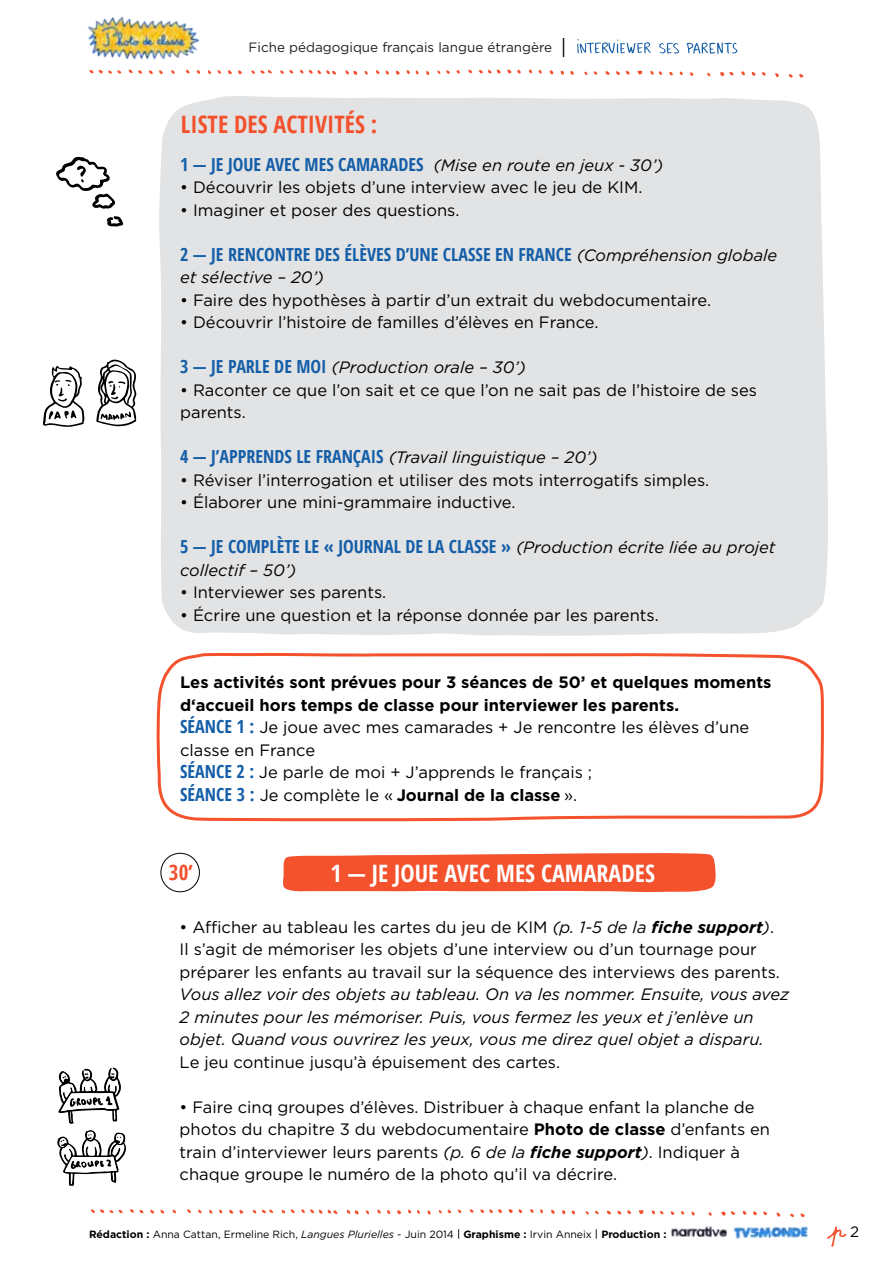
<style>
.page{position:relative;width:893px;height:1263px;background:#fff}
.page>*{position:absolute;margin:0;border:0;box-sizing:border-box;transform-origin:0 0}
.t1{font:700 condensed 24px "Open Sans";color:#fff}
.t2{font:700 condensed 24px "Open Sans";color:#f3512d}
.t3{font:700 condensed 21px "Open Sans";color:#f2512d}
.t4{font:700 condensed 18px "Open Sans";color:#145ea8}
.t5{font:16.5px/22.5px "Gotham";color:#000}
.t6{font:italic 16.5px/22.5px "Gotham";color:#000}
.t7{font:700 16.5px/22.5px "Gotham";color:#000}
.t8{font:15px "Gotham";color:#000}
.t9{font:13.5px "Gotham";color:#231f20}
.t10{font:10.5px "Gotham";color:#000}
.s1{font-family:"Gotham";font-weight:400;font-style:italic;font-stretch:normal;font-size:16.5px;color:#000}
.s2{font-family:"Open Sans";font-weight:700;font-style:normal;font-stretch:condensed;font-size:18px;color:#145ea8}
.s3{font-family:"Open Sans";font-stretch:condensed;font-size:18px;color:#145ea8}
.s4{font-weight:400}
.s5{font-style:italic}
.s6{font-weight:700;font-style:italic}
.s7{font-weight:700}
</style>
<div class="page">
<div style="left:159px;top:96px;width:669px;height:540px;background:#e2e3e4"></div>
<img style="left:671px;top:1226px;width:57px;height:12px">
<img style="left:733px;top:1226px;width:75px;height:13px">
<svg style="left:827px;top:1226px;width:19px;height:21px"></svg>
<svg style="left:91px;top:1209px;width:22px;height:4px"></svg>
<svg style="left:130px;top:1209px;width:14px;height:4px"></svg>
<svg style="left:150px;top:1210px;width:4px;height:4px"></svg>
<svg style="left:160px;top:1210px;width:4px;height:4px"></svg>
<svg style="left:172px;top:1209px;width:4px;height:4px"></svg>
<svg style="left:187px;top:1209px;width:4px;height:4px"></svg>
<svg style="left:198px;top:1209px;width:4px;height:4px"></svg>
<svg style="left:219px;top:1209px;width:54px;height:5px"></svg>
<svg style="left:281px;top:1209px;width:14px;height:5px"></svg>
<svg style="left:301px;top:1209px;width:37px;height:5px"></svg>
<svg style="left:346px;top:1210px;width:13px;height:4px"></svg>
<svg style="left:377px;top:1210px;width:4px;height:4px"></svg>
<svg style="left:387px;top:1210px;width:4px;height:4px"></svg>
<svg style="left:397px;top:1210px;width:4px;height:4px"></svg>
<svg style="left:408px;top:1209px;width:12px;height:5px"></svg>
<svg style="left:427px;top:1210px;width:4px;height:4px"></svg>
<svg style="left:439px;top:1209px;width:12px;height:4px"></svg>
<svg style="left:480px;top:1209px;width:22px;height:4px"></svg>
<svg style="left:508px;top:1209px;width:14px;height:4px"></svg>
<svg style="left:530px;top:1209px;width:4px;height:4px"></svg>
<svg style="left:551px;top:1210px;width:4px;height:4px"></svg>
<svg style="left:562px;top:1210px;width:13px;height:4px"></svg>
<svg style="left:607px;top:1210px;width:4px;height:4px"></svg>
<svg style="left:617px;top:1210px;width:14px;height:5px"></svg>
<svg style="left:639px;top:1210px;width:5px;height:4px"></svg>
<svg style="left:652px;top:1210px;width:11px;height:5px"></svg>
<svg style="left:681px;top:1211px;width:4px;height:4px"></svg>
<svg style="left:691px;top:1211px;width:4px;height:5px"></svg>
<svg style="left:708px;top:1212px;width:4px;height:4px"></svg>
<svg style="left:721px;top:1211px;width:14px;height:5px"></svg>
<svg style="left:742px;top:1211px;width:4px;height:4px"></svg>
<svg style="left:753px;top:1211px;width:14px;height:5px"></svg>
<svg style="left:776px;top:1212px;width:4px;height:5px"></svg>
<svg style="left:790px;top:1213px;width:4px;height:4px"></svg>
<svg style="left:800px;top:1213px;width:5px;height:4px"></svg>
<svg style="left:156px;top:652px;width:668px;height:170px"></svg>
<svg style="left:283px;top:853px;width:433px;height:40px;background:#f45f3f"></svg>
<div style="left:161px;top:853px;width:39px;height:39px;border:1px solid #000;border-radius:50%"></div>
<svg style="left:91px;top:73px;width:30px;height:1px"></svg>
<svg style="left:207px;top:70px;width:4px;height:4px"></svg>
<svg style="left:228px;top:69px;width:44px;height:6px"></svg>
<svg style="left:280px;top:70px;width:13px;height:4px"></svg>
<svg style="left:300px;top:70px;width:36px;height:5px"></svg>
<svg style="left:345px;top:70px;width:13px;height:5px"></svg>
<svg style="left:364px;top:71px;width:4px;height:4px"></svg>
<svg style="left:376px;top:70px;width:13px;height:5px"></svg>
<svg style="left:395px;top:71px;width:5px;height:4px"></svg>
<svg style="left:406px;top:70px;width:13px;height:4px"></svg>
<svg style="left:426px;top:71px;width:4px;height:4px"></svg>
<svg style="left:437px;top:70px;width:13px;height:4px"></svg>
<svg style="left:456px;top:70px;width:4px;height:4px"></svg>
<svg style="left:479px;top:70px;width:22px;height:4px"></svg>
<svg style="left:507px;top:70px;width:4px;height:4px"></svg>
<svg style="left:517px;top:70px;width:4px;height:4px"></svg>
<svg style="left:538px;top:70px;width:4px;height:4px"></svg>
<svg style="left:549px;top:70px;width:4px;height:5px"></svg>
<svg style="left:560px;top:71px;width:14px;height:4px"></svg>
<svg style="left:593px;top:71px;width:4px;height:4px"></svg>
<svg style="left:605px;top:71px;width:25px;height:4px"></svg>
<svg style="left:637px;top:70px;width:5px;height:5px"></svg>
<svg style="left:650px;top:71px;width:12px;height:4px"></svg>
<svg style="left:669px;top:72px;width:4px;height:4px"></svg>
<svg style="left:679px;top:71px;width:4px;height:4px"></svg>
<svg style="left:690px;top:72px;width:3px;height:4px"></svg>
<svg style="left:720px;top:72px;width:14px;height:5px"></svg>
<svg style="left:741px;top:71px;width:4px;height:4px"></svg>
<svg style="left:751px;top:72px;width:15px;height:4px"></svg>
<svg style="left:775px;top:73px;width:4px;height:4px"></svg>
<svg style="left:789px;top:74px;width:4px;height:4px"></svg>
<svg style="left:799px;top:74px;width:4px;height:4px"></svg>
<img style="left:87px;top:16px;width:113px;height:57px">
<svg style="left:563px;top:38px;width:1px;height:19px"></svg>
<svg style="left:686px;top:42px;width:52px;height:12px"></svg>
<svg style="left:659px;top:42px;width:20px;height:12px"></svg>
<svg style="left:577px;top:39px;width:74px;height:15px"></svg>
<svg style="left:57px;top:1067px;width:69px;height:119px"></svg>
<svg style="left:107px;top:216px;width:17px;height:11px"></svg>
<svg style="left:56px;top:157px;width:59px;height:52px"></svg>
<svg style="left:96px;top:359px;width:40px;height:67px"></svg>
<svg style="left:43px;top:366px;width:42px;height:61px"></svg>
<p class="t9" style="left:249px;top:39px;width:305px">Fiche pédagogique français langue étrangère</p>
<h1 class="t2" style="left:181px;top:107px;width:198px">LISTE DES ACTIVITÉS :</h1>
<p class="t4" style="left:180px;top:151px;width:485px">1 — JE JOUE AVEC MES CAMARADES <span class="s1">(Mise en route en jeux - 30’)</span></p>
<p class="t5" style="left:180px;top:176px;width:464px">• Découvrir les objets d’une interview avec le jeu de KIM.</p>
<p class="t5" style="left:180px;top:198px;width:281px">• Imaginer et poser des questions.</p>
<p class="t4" style="left:180px;top:241px;width:599px">2 — JE RENCONTRE DES ÉLÈVES D’UNE CLASSE EN FRANCE <span class="s1">(Compréhension globale</span></p>
<p class="t6" style="left:180px;top:266px;width:145px">et sélective – 20’)</p>
<p class="t5" style="left:180px;top:288px;width:532px">• Faire des hypothèses à partir d’un extrait du webdocumentaire.</p>
<p class="t5" style="left:180px;top:311px;width:420px">• Découvrir l’histoire de familles d’élèves en France.</p>
<p class="t6" style="left:180px;top:356px;width:347px"><span class="s2">3 — JE PARLE DE MOI</span> (Production orale – 30’)</p>
<p class="t5" style="left:180px;top:378px;width:578px">• Raconter ce que l’on sait et ce que l’on ne sait pas de l’histoire de ses parents.</p>
<p class="t6" style="left:180px;top:446px;width:419px"><span class="s2">4 — J’APPRENDS LE FRANÇAIS</span> (Travail linguistique – 20’)</p>
<p class="t5" style="left:180px;top:468px;width:531px">• Réviser l’interrogation et utiliser des mots interrogatifs simples.</p>
<p class="t5" style="left:180px;top:491px;width:337px">• Élaborer une mini-grammaire inductive.</p>
<p class="t4" style="left:180px;top:534px;width:597px">5 — JE COMPLÈTE LE « JOURNAL DE LA CLASSE » <span class="s1">(Production écrite liée au projet</span></p>
<p class="t6" style="left:180px;top:558px;width:118px">collectif – 50’)</p>
<p class="t5" style="left:180px;top:581px;width:208px">• Interviewer ses parents.</p>
<p class="t5" style="left:180px;top:603px;width:480px">• Écrire une question et la réponse donnée par les parents.</p>
<p class="t7" style="left:180px;top:671px;width:593px">Les activités sont prévues pour 3 séances de 50’ et quelques moments d‘accueil hors temps de classe pour interviewer les parents.<br><span class="s3">SÉANCE 1 :</span> <span class="s4">Je joue avec mes camarades + Je rencontre les élèves d’une classe en France<br></span><span class="s3">SÉANCE 2 :</span> <span class="s4">Je parle de moi + J’apprends le français ;<br></span><span class="s3">SÉANCE 3 :</span> <span class="s4">Je complète le «</span> Journal de la classe <span class="s4">».</span></p>
<h1 class="t1" style="left:330px;top:857px;width:326px">1 — JE JOUE AVEC MES CAMARADES</h1>
<p class="t5" style="left:180px;top:915px;width:602px">• Afficher au tableau les cartes du jeu de KIM <span class="s5">(p. 1-5 de la</span> <span class="s6">fiche support</span><span class="s5">)</span>.<br>Il s’agit de mémoriser les objets d’une interview ou d’un tournage pour préparer les enfants au travail sur la séquence des interviews des parents.</p>
<p class="t6" style="left:180px;top:983px;width:611px">Vous allez voir des objets au tableau. On va les nommer. Ensuite, vous avez<br>2 minutes pour les mémoriser. Puis, vous fermez les yeux et j’enlève un objet. Quand vous ouvrirez les yeux, vous me direz quel objet a disparu.</p>
<p class="t5" style="left:180px;top:1050px;width:382px">Le jeu continue jusqu’à épuisement des cartes.</p>
<p class="t5" style="left:180px;top:1095px;width:592px">• Faire cinq groupes d’élèves. Distribuer à chaque enfant la planche de photos du chapitre 3 du webdocumentaire <span class="s7">Photo de classe</span> d’enfants en train d’interviewer leurs parents <span class="s5">(p. 6 de la</span> <span class="s6">fiche support</span><span class="s5">)</span>. Indiquer à chaque groupe le numéro de la photo qu’il va décrire.</p>
<p class="t3" style="left:169px;top:858px;width:25px">30’</p>
<p class="t10" style="left:89px;top:1227px;width:579px"><span class="s7">Rédaction :</span> Anna Cattan, Ermeline Rich, <span class="s5">Langues Plurielles</span> - Juin 2014 <span class="s7">Graphisme :</span> Irvin Anneix <span class="s7">Production :</span></p>
<p class="t8" style="left:850px;top:1222px;width:10px">2</p>
</div>
